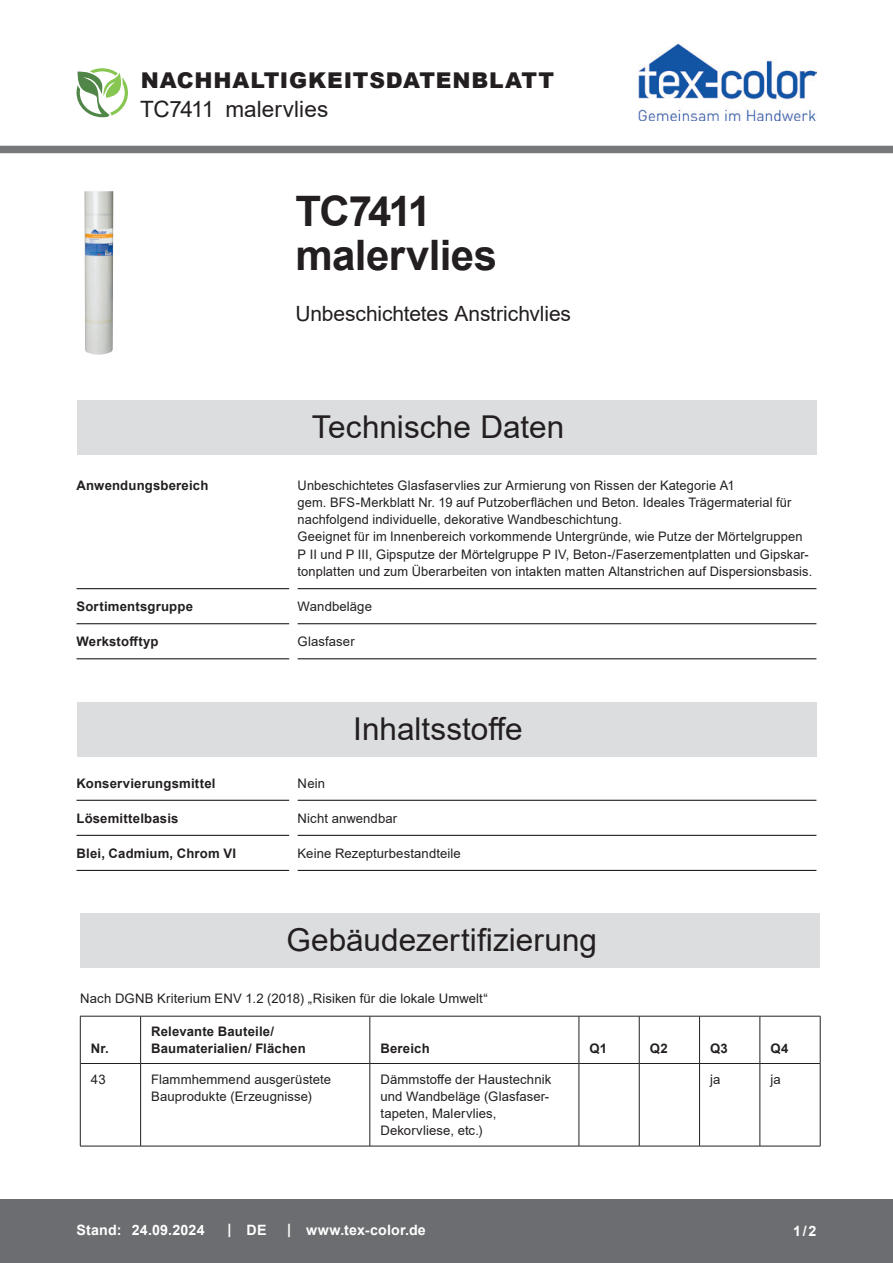
<style>
.page{position:relative;width:893px;height:1263px;background:#fff}
.page>*{position:absolute;margin:0;border:0;box-sizing:border-box;transform-origin:0 0}
.CB_AF_Produktname{font:700 42px "Arial";letter-spacing:-.015em;color:#231f20}
.CB_AF_Kapitel_Ueberschrift{font:31.5px "Arial";color:#231f20}
.CB_AF_Kopf_Produktname_klein{font:22.5px "Arial";letter-spacing:.005em;color:#231f20}
.CB_AF_Kopf_TM{font:900 21.75px "Arial";letter-spacing:.04em;color:#231f20}
.CB_AF_Subline_Produkt{font:21px "Arial";letter-spacing:-.005em;color:#231f20}
.CB_AF_Fuß_Stand_linksb{font:700 14.25px "Arial";letter-spacing:.01em;color:#fff}
.CB_AF_Text_Standard{font:13.2px/17.2px "Arial";letter-spacing:.01em;color:#231f20}
.CB_AF_Abschnitt_Ueberschrift{font:700 13.2px/16.5px "Arial";letter-spacing:.015em;color:#231f20}
</style>
<div class="page">
<div style="left:0;top:146px;width:893px;height:7px;background:#76787b"></div>
<div style="left:0;top:1199px;width:893px;height:64px;background:#6c6d70"></div>
<svg style="left:77px;top:68px;width:51px;height:49px"></svg>
<img style="left:84px;top:191px;width:29px;height:164px">
<div style="left:77px;top:400px;width:739px;height:55px;background:#dcdddf"></div>
<hr style="left:77px;top:588px;width:212px;height:1px;background:#231f20">
<hr style="left:298px;top:588px;width:518px;height:1px;background:#231f20">
<hr style="left:77px;top:623px;width:212px;height:1px;background:#231f20">
<hr style="left:298px;top:623px;width:518px;height:1px;background:#231f20">
<hr style="left:77px;top:658px;width:212px;height:1px;background:#231f20">
<hr style="left:298px;top:658px;width:518px;height:1px;background:#231f20">
<div style="left:77px;top:702px;width:739px;height:55px;background:#dcdddf"></div>
<hr style="left:77px;top:800px;width:212px;height:1px;background:#231f20">
<hr style="left:298px;top:800px;width:518px;height:1px;background:#231f20">
<hr style="left:77px;top:835px;width:212px;height:1px;background:#231f20">
<hr style="left:298px;top:835px;width:518px;height:1px;background:#231f20">
<hr style="left:77px;top:870px;width:212px;height:1px;background:#231f20">
<hr style="left:298px;top:870px;width:518px;height:1px;background:#231f20">
<div style="left:80px;top:913px;width:740px;height:55px;background:#dcdddf"></div>
<hr style="left:80px;top:1063px;width:60px;height:1px;background:#231f20">
<hr style="left:141px;top:1063px;width:229px;height:1px;background:#231f20">
<hr style="left:370px;top:1063px;width:209px;height:1px;background:#231f20">
<hr style="left:579px;top:1063px;width:60px;height:1px;background:#231f20">
<hr style="left:639px;top:1063px;width:60px;height:1px;background:#231f20">
<hr style="left:700px;top:1063px;width:60px;height:1px;background:#231f20">
<hr style="left:760px;top:1063px;width:60px;height:1px;background:#231f20">
<hr style="left:80px;top:1016px;width:61px;height:1px;background:#231f20">
<hr style="left:141px;top:1016px;width:229px;height:1px;background:#231f20">
<hr style="left:370px;top:1016px;width:209px;height:1px;background:#231f20">
<hr style="left:579px;top:1016px;width:60px;height:1px;background:#231f20">
<hr style="left:639px;top:1016px;width:61px;height:1px;background:#231f20">
<hr style="left:700px;top:1016px;width:60px;height:1px;background:#231f20">
<hr style="left:760px;top:1016px;width:60px;height:1px;background:#231f20">
<hr style="left:80px;top:1146px;width:61px;height:1px;background:#231f20">
<hr style="left:141px;top:1146px;width:229px;height:1px;background:#231f20">
<hr style="left:370px;top:1146px;width:209px;height:1px;background:#231f20">
<hr style="left:579px;top:1146px;width:60px;height:1px;background:#231f20">
<hr style="left:639px;top:1146px;width:61px;height:1px;background:#231f20">
<hr style="left:700px;top:1146px;width:60px;height:1px;background:#231f20">
<hr style="left:760px;top:1146px;width:60px;height:1px;background:#231f20">
<hr style="left:80px;top:1016px;width:1px;height:47px;background:#231f20">
<hr style="left:140px;top:1016px;width:1px;height:47px;background:#231f20">
<hr style="left:370px;top:1016px;width:1px;height:47px;background:#231f20">
<hr style="left:579px;top:1016px;width:1px;height:47px;background:#231f20">
<hr style="left:639px;top:1016px;width:1px;height:47px;background:#231f20">
<hr style="left:699px;top:1016px;width:1px;height:47px;background:#231f20">
<hr style="left:760px;top:1016px;width:1px;height:47px;background:#231f20">
<hr style="left:820px;top:1016px;width:1px;height:47px;background:#231f20">
<hr style="left:80px;top:1063px;width:1px;height:83px;background:#231f20">
<hr style="left:140px;top:1063px;width:1px;height:83px;background:#231f20">
<hr style="left:370px;top:1063px;width:1px;height:83px;background:#231f20">
<hr style="left:579px;top:1063px;width:1px;height:83px;background:#231f20">
<hr style="left:639px;top:1063px;width:1px;height:83px;background:#231f20">
<hr style="left:699px;top:1063px;width:1px;height:83px;background:#231f20">
<hr style="left:760px;top:1063px;width:1px;height:83px;background:#231f20">
<hr style="left:820px;top:1063px;width:1px;height:83px;background:#231f20">
<img style="left:639px;top:43px;width:177px;height:77px">
<p class="CB_AF_Kopf_TM" style="left:141px;top:65px;width:415px">NACHHALTIGKEITSDATENBLATT</p>
<p class="CB_AF_Kopf_Produktname_klein" style="left:140px;top:94px;width:75px">TC7411</p>
<p class="CB_AF_Kopf_Produktname_klein" style="left:225px;top:94px;width:104px">malervlies</p>
<p class="CB_AF_Produktname" style="left:295px;top:182px;width:137px">TC7411</p>
<p class="CB_AF_Produktname" style="left:295px;top:225px;width:203px">malervlies</p>
<p class="CB_AF_Subline_Produkt" style="left:295px;top:299px;width:277px">Unbeschichtetes Anstrichvlies</p>
<p class="CB_AF_Kapitel_Ueberschrift" style="left:312px;top:405px;width:254px">Technische Daten</p>
<p class="CB_AF_Abschnitt_Ueberschrift" style="left:77px;top:477px;width:133px">Anwendungsbereich</p>
<p class="CB_AF_Text_Standard" style="left:298px;top:476px;width:516px">Unbeschichtetes Glasfaservlies zur Armierung von Rissen der Kategorie A1<br>gem. BFS-Merkblatt Nr. 19 auf Putzoberflächen und Beton. Ideales Trägermaterial für nachfolgend individuelle, dekorative Wandbeschichtung.<br>Geeignet für im Innenbereich vorkommende Untergründe, wie Putze der Mörtelgruppen P II und P III, Gipsputze der Mörtelgruppe P IV, Beton-/Faserzementplatten und Gipskar&shy;tonplatten und zum Überarbeiten von intakten matten Altanstrichen auf Dispersionsbasis.</p>
<p class="CB_AF_Abschnitt_Ueberschrift" style="left:77px;top:598px;width:118px">Sortimentsgruppe</p>
<p class="CB_AF_Text_Standard" style="left:298px;top:598px;width:76px">Wandbeläge</p>
<p class="CB_AF_Abschnitt_Ueberschrift" style="left:77px;top:633px;width:84px">Werkstofftyp</p>
<p class="CB_AF_Text_Standard" style="left:298px;top:633px;width:59px">Glasfaser</p>
<p class="CB_AF_Kapitel_Ueberschrift" style="left:353px;top:707px;width:171px">Inhaltsstoffe</p>
<p class="CB_AF_Abschnitt_Ueberschrift" style="left:77px;top:775px;width:140px">Konservierungsmittel</p>
<p class="CB_AF_Text_Standard" style="left:298px;top:774px;width:29px">Nein</p>
<p class="CB_AF_Abschnitt_Ueberschrift" style="left:77px;top:810px;width:103px">Lösemittelbasis</p>
<p class="CB_AF_Text_Standard" style="left:298px;top:809px;width:101px">Nicht anwendbar</p>
<p class="CB_AF_Abschnitt_Ueberschrift" style="left:77px;top:845px;width:161px">Blei, Cadmium, Chrom VI</p>
<p class="CB_AF_Text_Standard" style="left:298px;top:844px;width:165px">Keine Rezepturbestandteile</p>
<p class="CB_AF_Kapitel_Ueberschrift" style="left:286px;top:918px;width:312px">Gebäudezertifizierung</p>
<p class="CB_AF_Text_Standard" style="left:80px;top:990px;width:409px">Nach DGNB Kriterium ENV 1.2 (2018) „Risiken für die lokale Umwelt“</p>
<p class="CB_AF_Abschnitt_Ueberschrift" style="left:91px;top:1040px;width:19px">Nr.</p>
<p class="CB_AF_Abschnitt_Ueberschrift" style="left:151px;top:1024px;width:156px">Relevante Bauteile/<br>Baumaterialien/ Flächen</p>
<p class="CB_AF_Abschnitt_Ueberschrift" style="left:380px;top:1040px;width:51px">Bereich</p>
<p class="CB_AF_Abschnitt_Ueberschrift" style="left:590px;top:1040px;width:19px">Q1</p>
<p class="CB_AF_Abschnitt_Ueberschrift" style="left:650px;top:1040px;width:19px">Q2</p>
<p class="CB_AF_Abschnitt_Ueberschrift" style="left:710px;top:1040px;width:19px">Q3</p>
<p class="CB_AF_Abschnitt_Ueberschrift" style="left:770px;top:1040px;width:19px">Q4</p>
<p class="CB_AF_Text_Standard" style="left:91px;top:1070px;width:16px">43</p>
<p class="CB_AF_Text_Standard" style="left:151px;top:1070px;width:181px">Flammhemmend ausgerüstete<br>Bauprodukte (Erzeugnisse)</p>
<p class="CB_AF_Text_Standard" style="left:380px;top:1070px;width:172px">Dämmstoffe der Haustechnik und Wandbeläge (Glasfaser&shy;tapeten, Malervlies,<br>Dekorvliese, etc.)</p>
<p class="CB_AF_Text_Standard" style="left:710px;top:1070px;width:12px">ja</p>
<p class="CB_AF_Text_Standard" style="left:770px;top:1070px;width:12px">ja</p>
<p class="CB_AF_Fuß_Stand_linksb" style="left:77px;top:1220px;width:46px">Stand:</p>
<p class="CB_AF_Fuß_Stand_linksb" style="left:132px;top:1220px;width:74px">24.09.2024</p>
<p class="CB_AF_Fuß_Stand_linksb" style="left:228px;top:1219px;width:5px">|</p>
<p class="CB_AF_Fuß_Stand_linksb" style="left:247px;top:1220px;width:21px">DE</p>
<p class="CB_AF_Fuß_Stand_linksb" style="left:287px;top:1219px;width:5px">|</p>
<p class="CB_AF_Fuß_Stand_linksb" style="left:306px;top:1220px;width:121px">www.tex-color.de</p>
<p class="CB_AF_Fuß_Stand_linksb" style="left:793px;top:1221px;width:25px">1/2</p>
</div>
